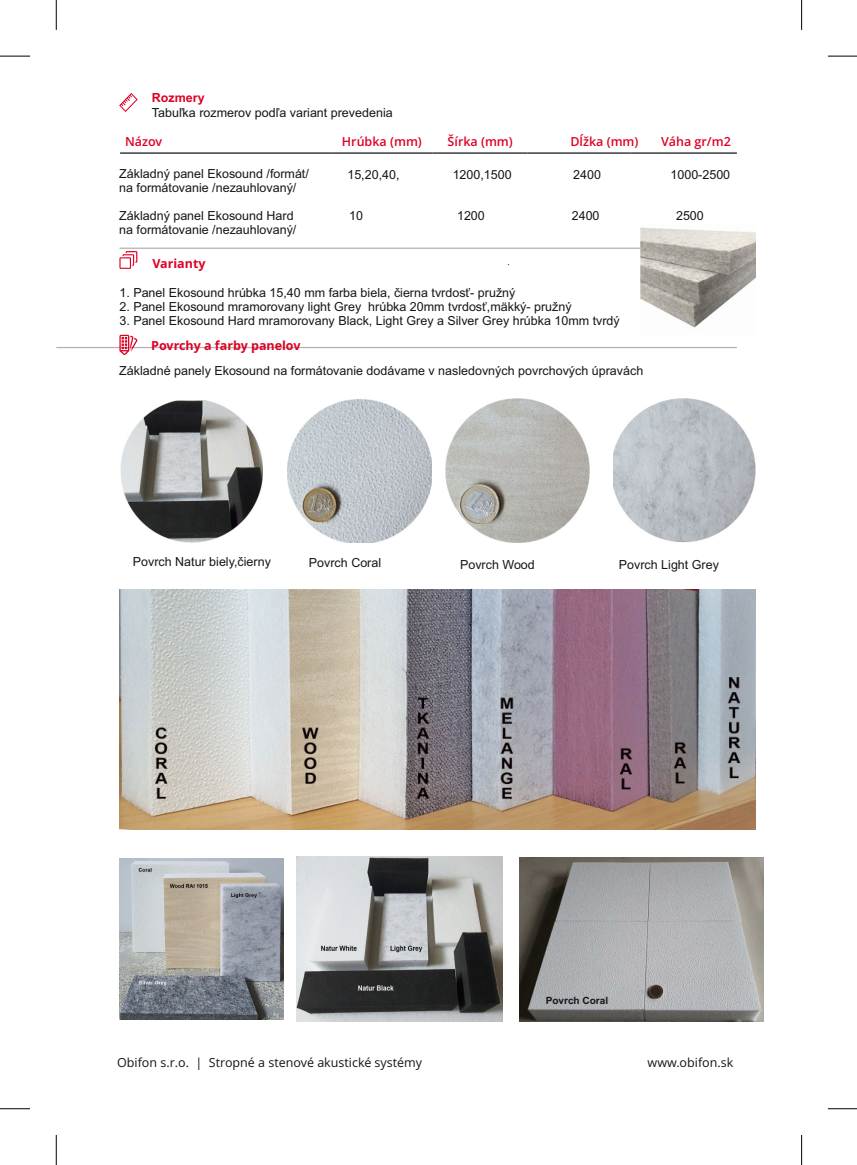
<style>
.page{position:relative;width:857px;height:1165px;background:#fff}
.page>*{position:absolute;margin:0;border:0;box-sizing:border-box;transform-origin:0 0}
.t1{font:12.5px/14px "Arial";color:#151616}
.t2{font:12.5px "Open Sans";color:#151616}
.t3{font:600 12.5px "Open Sans";color:#df0024}
.t4{font:700 12.5px "Open Sans";color:#df0024}
.t5{font:700 12.5px "Arial";color:#df0024}
.t6{font:700 10px "Arial";color:#151616}
.t7{font:8.75px "Open Sans";color:#151616}
</style>
<div class="page">
<hr style="left:120px;top:152px;width:211px;height:2px;background:#151616">
<hr style="left:331px;top:152px;width:102px;height:2px;background:#151616">
<hr style="left:433px;top:152px;width:95px;height:2px;background:#151616">
<hr style="left:528px;top:152px;width:102px;height:2px;background:#151616">
<hr style="left:630px;top:152px;width:107px;height:2px;background:#151616">
<svg style="left:119px;top:93px;width:19px;height:19px"></svg>
<hr style="left:119px;top:248px;width:627px;height:1px;background:#b2b2b2">
<svg style="left:119px;top:251px;width:18px;height:18px"></svg>
<hr style="left:56px;top:347px;width:681px;height:1px;background:#b2b2b2">
<svg style="left:119px;top:335px;width:18px;height:20px"></svg>
<img style="left:288px;top:399px;width:143px;height:143px">
<img style="left:445px;top:398px;width:145px;height:144px">
<img style="left:614px;top:398px;width:141px;height:144px">
<img style="left:119px;top:858px;width:164px;height:161px">
<img style="left:641px;top:227px;width:114px;height:101px">
<img style="left:119px;top:589px;width:636px;height:240px">
<img style="left:296px;top:857px;width:206px;height:164px">
<img style="left:120px;top:401px;width:143px;height:141px">
<img style="left:519px;top:858px;width:244px;height:164px">
<hr style="left:0;top:1108px;width:30px;height:1px;background:#000">
<hr style="left:56px;top:1135px;width:1px;height:30px;background:#000">
<hr style="left:0;top:56px;width:30px;height:1px;background:#000">
<hr style="left:56px;top:0;width:1px;height:30px;background:#000">
<svg style="left:828px;top:56px;width:29px;height:1px"></svg>
<hr style="left:801px;top:0;width:1px;height:30px;background:#000">
<svg style="left:828px;top:1108px;width:29px;height:1px"></svg>
<hr style="left:801px;top:1135px;width:1px;height:30px;background:#000">
<p class="t5" style="left:152px;top:93px;width:54px">Rozmery</p>
<p class="t1" style="left:152px;top:107px;width:242px">Tabuľka rozmerov podľa variant prevedenia</p>
<p class="t3" style="left:125px;top:137px;width:39px">Názov</p>
<p class="t3" style="left:342px;top:137px;width:81px">Hrúbka (mm)</p>
<p class="t3" style="left:447px;top:137px;width:67px">Šírka (mm)</p>
<p class="t3" style="left:570px;top:137px;width:70px">Dĺžka (mm)</p>
<p class="t3" style="left:661px;top:137px;width:71px">Váha gr/m2</p>
<p class="t1" style="left:119px;top:168px;width:191px">Základný panel Ekosound /formát/ na formátovanie /nezauhlovaný/</p>
<p class="t1" style="left:119px;top:210px;width:176px">Základný panel Ekosound Hard</p>
<p class="t1" style="left:349px;top:210px;width:15px">10</p>
<p class="t1" style="left:457px;top:210px;width:29px">1200</p>
<p class="t1" style="left:572px;top:210px;width:29px">2400</p>
<p class="t1" style="left:676px;top:210px;width:29px">2500</p>
<p class="t1" style="left:119px;top:224px;width:179px">na formátovanie /nezauhlovaný/</p>
<p class="t1" style="left:347px;top:168px;width:54px">15,20,40,</p>
<p class="t1" style="left:452px;top:168px;width:61px">1200,1500</p>
<p class="t1" style="left:573px;top:168px;width:29px">2400</p>
<p class="t1" style="left:670px;top:168px;width:61px">1000-2500</p>
<p class="t4" style="left:152px;top:259px;width:55px">Varianty</p>
<p class="t7" style="left:507px;top:259px;width:4px">.</p>
<p class="t1" style="left:119px;top:286px;width:397px">1. Panel Ekosound hrúbka 15,40 mm farba biela, čierna tvrdosť- pružný</p>
<p class="t1" style="left:119px;top:300px;width:454px">2. Panel Ekosound mramorovany light Grey hrúbka 20mm tvrdosť,mäkký- pružný</p>
<p class="t1" style="left:119px;top:314px;width:502px">3. Panel Ekosound Hard mramorovany Black, Light Grey a Silver Grey hrúbka 10mm tvrdý</p>
<p class="t4" style="left:151px;top:340px;width:151px">Povrchy a farby panelov</p>
<p class="t1" style="left:119px;top:365px;width:525px">Základné panely Ekosound na formátovanie dodávame v nasledovných povrchových úpravách</p>
<p class="t1" style="left:133px;top:556px;width:140px">Povrch Natur biely,čierny</p>
<p class="t1" style="left:309px;top:557px;width:74px">Povrch Coral</p>
<p class="t1" style="left:460px;top:559px;width:76px">Povrch Wood</p>
<p class="t1" style="left:619px;top:559px;width:102px">Povrch Light Grey</p>
<p class="t6" style="left:546px;top:997px;width:64px">Povrch Coral</p>
<p class="t2" style="left:117px;top:1057px;width:306px">Obifon s.r.o. | Stropné a stenové akustické systémy</p>
<p class="t2" style="left:647px;top:1057px;width:87px">www.obifon.sk</p>
</div>
